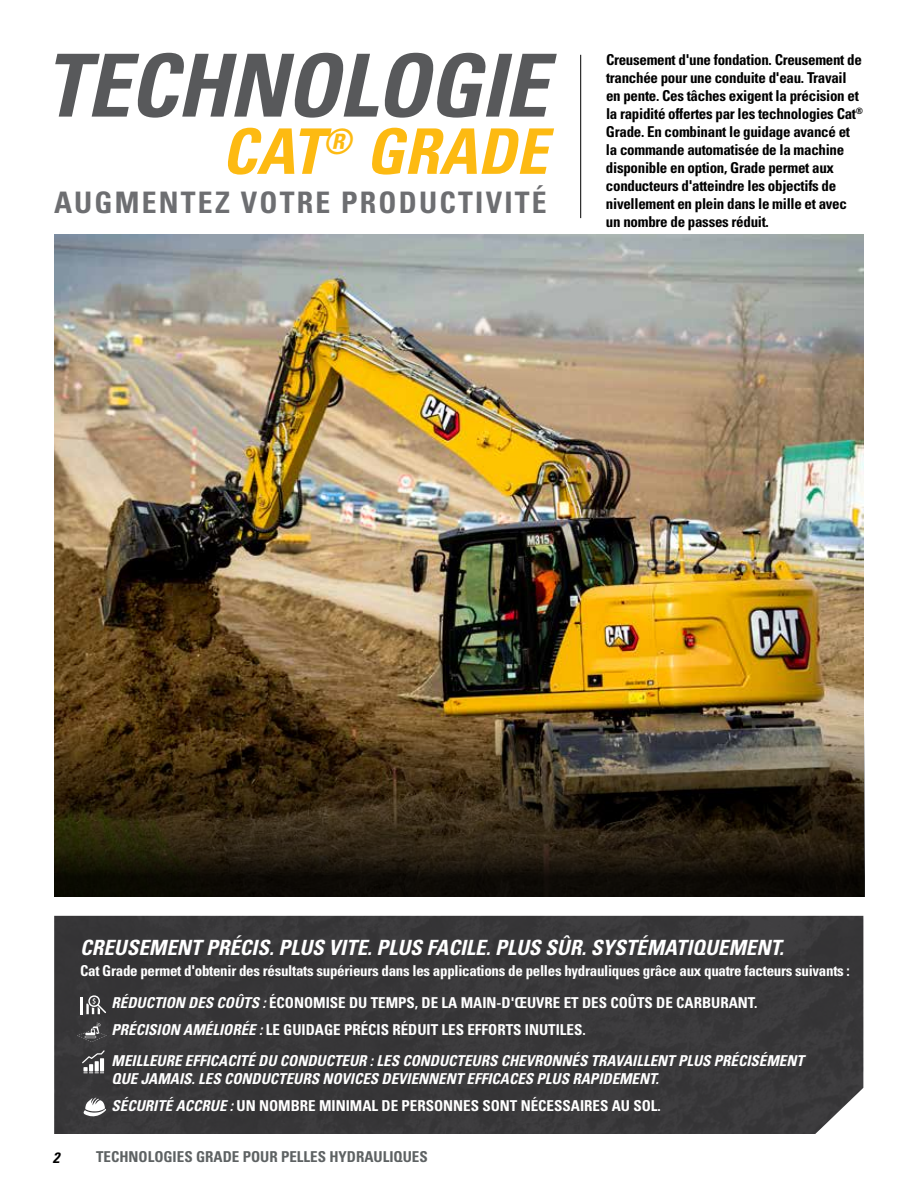
<style>
.page{position:relative;width:918px;height:1188px;background:#fff}
.page>*{position:absolute;margin:0;border:0;box-sizing:border-box;transform-origin:0 0}
.t1{font:italic 700 condensed 87px "Univers LT Std";letter-spacing:-.01em;color:#58595b}
.t2{font:italic 700 condensed 62.85px "Univers LT Std";color:#fdba12}
.t3{font:700 condensed 29.7px "Univers LT Std";letter-spacing:.075em;color:#6d6e71}
.t4{font:italic 700 condensed 21px "Univers LT Std";color:#fff}
.t5{font:700 condensed 15px/18px "Univers LT Std";letter-spacing:-.02em;color:#000}
.t6{font:italic 700 condensed 15px/31.5px "Univers LT Std";color:#fff}
.t7{font:700 condensed 15px/31.5px "Univers LT Std";letter-spacing:-.02em;color:#fff}
.t8{font:700 condensed 15px "Univers LT Std";color:#5e6263}
.t9{font:italic 700 condensed 15px "Univers LT Std";color:#000}
.s1{font-style:italic}
.s2{font-style:normal}
</style>
<div class="page">
<div style="left:54px;top:916px;width:809px;height:218px;background:#383739"></div>
<hr style="left:580px;top:55px;width:1px;height:163px;background:#000">
<svg style="left:81px;top:995px;width:25px;height:19px"></svg>
<svg style="left:82px;top:1050px;width:23px;height:23px"></svg>
<svg style="left:77px;top:1023px;width:30px;height:19px"></svg>
<svg style="left:83px;top:1098px;width:24px;height:19px"></svg>
<img style="left:54px;top:234px;width:810px;height:223px">
<img style="left:54px;top:457px;width:810px;height:439px">
<h1 class="t1" style="left:44px;top:32px;width:505px">TECHNOLOGIE</h1>
<h2 class="t2" style="left:221px;top:113px;width:327px">CAT<sup>®</sup> GRADE</h2>
<h3 class="t3" style="left:54px;top:185px;width:494px">AUGMENTEZ VOTRE PRODUCTIVITÉ</h3>
<p class="t5" style="left:606px;top:50px;width:259px">Creusement d'une fondation. Creusement de tranchée pour une conduite d'eau. Travail en pente. Ces tâches exigent la précision et la rapidité offertes par les technologies Cat<sup>® </sup>Grade. En combinant le guidage avancé et la commande automatisée de la machine disponible en option, Grade permet aux conducteurs d'atteindre les objectifs de nivellement en plein dans le mille et avec un nombre de passes réduit.</p>
<p class="t9" style="left:53px;top:1148px;width:8px">2</p>
<h3 class="t4" style="left:80px;top:935px;width:705px">CREUSEMENT PRÉCIS. PLUS VITE. PLUS FACILE. PLUS SÛR. SYSTÉMATIQUEMENT.</h3>
<p class="t7" style="left:112px;top:955px;width:740px;text-indent:-32px">Cat Grade permet d'obtenir des résultats supérieurs dans les applications de pelles hydrauliques grâce aux quatre facteurs suivants :<br><span class="s1">RÉDUCTION DES COÛTS :</span> ÉCONOMISE DU TEMPS, DE LA MAIN-D'ŒUVRE ET DES COÛTS DE CARBURANT.</p>
<p class="t6" style="left:112px;top:1014px;width:694px">PRÉCISION AMÉLIORÉE : <span class="s2">LE GUIDAGE PRÉCIS RÉDUIT LES EFFORTS INUTILES.<br></span>MEILLEURE EFFICACITÉ DU CONDUCTEUR : LES CONDUCTEURS CHEVRONNÉS TRAVAILLENT PLUS PRÉCISÉMENT</p>
<p class="t6" style="left:112px;top:1065px;width:551px;line-height:27px">QUE JAMAIS. LES CONDUCTEURS NOVICES DEVIENNENT EFFICACES PLUS RAPIDEMENT.<br>SÉCURITÉ ACCRUE : <span class="s2">UN NOMBRE MINIMAL DE PERSONNES SONT NÉCESSAIRES AU SOL.</span></p>
<p class="t8" style="left:96px;top:1147px;width:333px">TECHNOLOGIES GRADE POUR PELLES HYDRAULIQUES</p>
</div>
